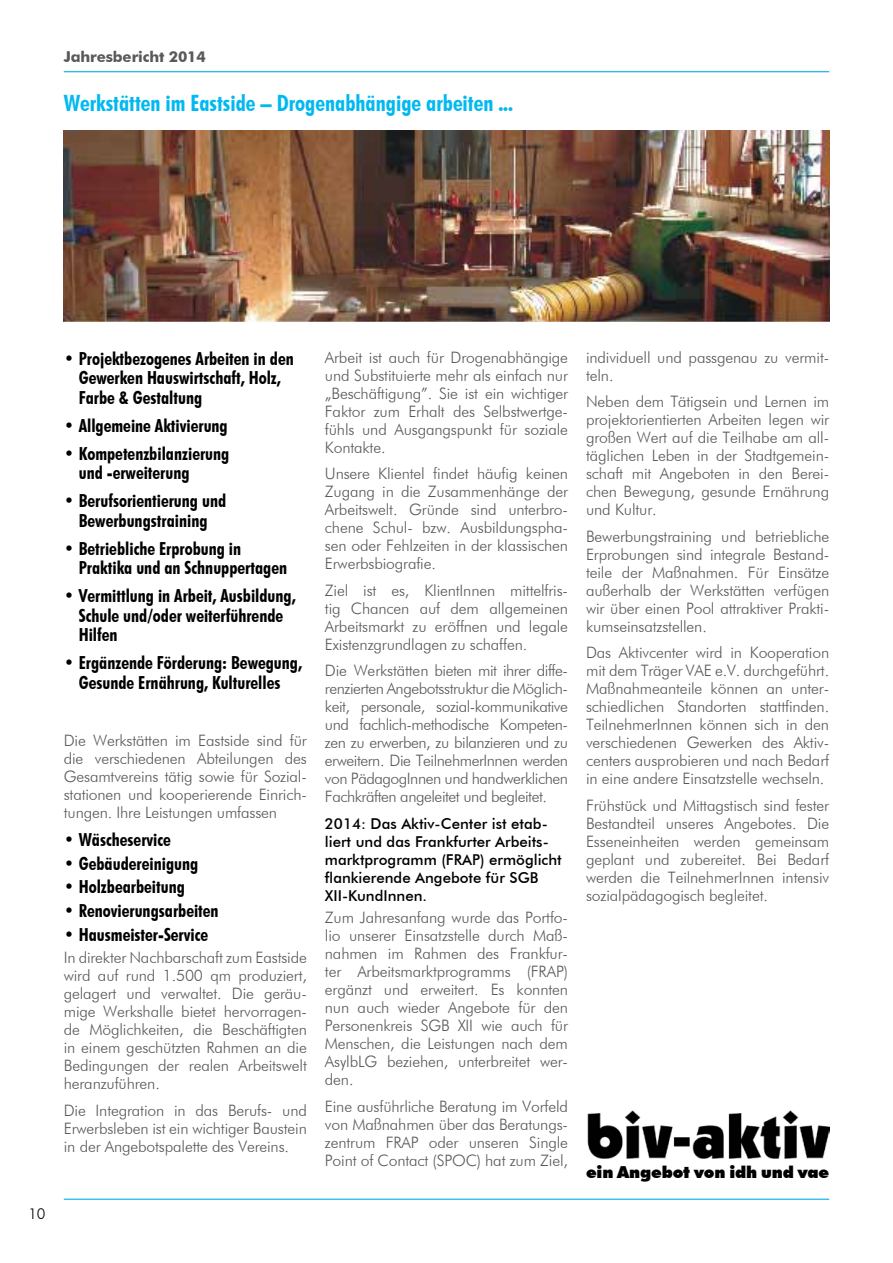
<style>
.page{position:relative;width:893px;height:1263px;background:#fff}
.page>*{position:absolute;margin:0;border:0;box-sizing:border-box;transform-origin:0 0}
.t1{font:700 condensed 22.5px "Futura BT";color:#00b9f1}
.t2{font:700 condensed 18px/19.5px "Futura BT";color:#000}
.t3{font:900 16.5px "Futura BT";letter-spacing:-.01em;color:#000}
.t4{font:300 15.75px/18px "Futura BT";letter-spacing:-.01em;color:#58595b;text-align:justify}
.t5{font:500 15px/18px "Futura BT";color:#000}
.t6{font:700 15px "Futura BT";letter-spacing:-.01em;color:#58595b}
.t7{font:300 15px "Futura BT";color:#000}
.s1{font-weight:500;font-stretch:normal}
</style>
<div class="page">
<hr style="left:64px;top:71px;width:765px;height:1px;background:#00aeef">
<hr style="left:64px;top:1198px;width:765px;height:2px;background:#00aeef">
<img style="left:64px;top:130px;width:765px;height:191px">
<img style="left:587px;top:1110px;width:242px;height:49px">
<p class="t6" style="left:64px;top:48px;width:144px">Jahresbericht 2014</p>
<h1 class="t1" style="left:64px;top:89px;width:451px">Werkstätten im Eastside – Drogenabhängige arbeiten ...</h1>
<p class="t7" style="left:28px;top:1205px;width:19px">10</p>
<p class="t2" style="left:79px;top:348px;width:216px;text-indent:-15px"><span class="s1">•</span> Projektbezogenes Arbeiten in den<br>Gewerken Hauswirtschaft, Holz,<br>Farbe &amp; Gestaltung</p>
<p class="t2" style="left:64px;top:415px;width:166px"><span class="s1">•</span> Allgemeine Aktivierung</p>
<p class="t2" style="left:79px;top:443px;width:152px;text-indent:-15px"><span class="s1">•</span> Kompetenzbilanzierung und -erweiterung</p>
<p class="t2" style="left:64px;top:491px;width:164px;text-align:center"><span class="s1">•</span> Berufsorientierung und<br>Bewerbungstraining</p>
<p class="t2" style="left:79px;top:538px;width:210px;text-indent:-15px"><span class="s1">•</span> Betriebliche Erprobung in<br>Praktika und an Schnuppertagen</p>
<p class="t2" style="left:79px;top:586px;width:218px;text-indent:-15px"><span class="s1">•</span> Vermittlung in Arbeit, Ausbildung,<br>Schule und/oder weiterführende<br>Hilfen</p>
<p class="t2" style="left:64px;top:653px;width:240px;text-align:center"><span class="s1">•</span> Ergänzende Förderung: Bewegung,<br>Gesunde Ernährung, Kulturelles</p>
<p class="t4" style="left:64px;top:731px;width:245px">Die Werkstätten im Eastside sind für die verschiedenen Abteilungen des Gesamtvereins tätig sowie für Sozial&shy;stationen und kooperierende Einrich&shy;tungen. Ihre Leistungen umfassen</p>
<p class="t2" style="left:64px;top:829px;width:109px"><span class="s1">•</span> Wäscheservice</p>
<p class="t2" style="left:64px;top:853px;width:136px"><span class="s1">•</span> Gebäudereinigung</p>
<p class="t2" style="left:64px;top:877px;width:123px"><span class="s1">•</span> Holzbearbeitung</p>
<p class="t2" style="left:64px;top:901px;width:156px"><span class="s1">•</span> Renovierungsarbeiten</p>
<p class="t2" style="left:64px;top:924px;width:146px"><span class="s1">•</span> Hausmeister-Service</p>
<p class="t4" style="left:64px;top:948px;width:245px">In direkter Nachbarschaft zum Eastside wird auf rund 1.500 qm produziert, gelagert und verwaltet. Die geräu&shy;mige Werkshalle bietet hervorragen&shy;de Möglichkeiten, die Beschäftigten in einem geschützten Rahmen an die Bedingungen der realen Arbeitswelt heranzuführen.</p>
<p class="t4" style="left:64px;top:1101px;width:245px">Die Integration in das Berufs- und Erwerbsleben ist ein wichtiger Baustein in der Angebotspalette des Vereins.</p>
<p class="t4" style="left:325px;top:348px;width:245px">Arbeit ist auch für Drogenabhängige und Substituierte mehr als einfach nur „Beschäftigung”. Sie ist ein wichtiger Faktor zum Erhalt des Selbstwertge&shy;fühls und Ausgangspunkt für soziale Kontakte.</p>
<p class="t4" style="left:325px;top:465px;width:245px">Unsere Klientel findet häufig keinen Zugang in die Zusammenhänge der Arbeitswelt. Gründe sind unterbro&shy;chene Schul- bzw. Ausbildungspha&shy;sen oder Fehlzeiten in der klassischen Erwerbsbiografie.</p>
<p class="t4" style="left:325px;top:581px;width:245px">Ziel ist es, KlientInnen mittelfris&shy;tig Chancen auf dem allgemeinen Arbeitsmarkt zu eröffnen und legale Existenzgrundlagen zu schaffen.</p>
<p class="t4" style="left:325px;top:662px;width:245px">Die Werkstätten bieten mit ihrer diffe&shy;renzierten Angebotsstruktur die Möglich&shy;keit, personale, sozial-kommunikative und fachlich-methodische Kompeten&shy;zen zu erwerben, zu bilanzieren und zu erweitern. Die TeilnehmerInnen werden von PädagogInnen und handwerklichen Fachkräften angeleitet und begleitet.</p>
<p class="t5" style="left:325px;top:814px;width:238px">2014: Das Aktiv-Center ist etab&shy;liert und das Frankfurter Arbeits&shy;marktprogramm (FRAP) ermöglicht flankierende Angebote für SGB<br>XII-KundInnen.</p>
<p class="t4" style="left:325px;top:908px;width:245px">Zum Jahresanfang wurde das Portfo&shy;lio unserer Einsatzstelle durch Maß&shy;nahmen im Rahmen des Frankfur&shy;ter Arbeitsmarktprogramms (FRAP) ergänzt und erweitert. Es konnten nun auch wieder Angebote für den Personenkreis SGB XII wie auch für Menschen, die Leistungen nach dem AsylbLG beziehen, unterbreitet wer&shy;den.</p>
<p class="t4" style="left:325px;top:1097px;width:245px">Eine ausführliche Beratung im Vorfeld von Maßnahmen über das Beratungs&shy;zentrum FRAP oder unseren Single Point of Contact (SPOC) hat zum Ziel,</p>
<p class="t4" style="left:586px;top:348px;width:245px">individuell und passgenau zu vermit&shy;teln.</p>
<p class="t4" style="left:586px;top:393px;width:245px">Neben dem Tätigsein und Lernen im projektorientierten Arbeiten legen wir großen Wert auf die Teilhabe am all&shy;täglichen Leben in der Stadtgemein&shy;schaft mit Angeboten in den Berei&shy;chen Bewegung, gesunde Ernährung und Kultur.</p>
<p class="t4" style="left:586px;top:527px;width:245px">Bewerbungstraining und betriebliche Erprobungen sind integrale Bestand&shy;teile der Maßnahmen. Für Einsätze außerhalb der Werkstätten verfügen wir über einen Pool attraktiver Prakti&shy;kumseinsatzstellen.</p>
<p class="t4" style="left:586px;top:644px;width:245px">Das Aktivcenter wird in Kooperation mit dem Träger VAE e.V. durchgeführt.<br>Maßnahmeanteile können an unter&shy;schiedlichen Standorten stattfinden.<br>TeilnehmerInnen können sich in den verschiedenen Gewerken des Aktiv&shy;centers ausprobieren und nach Bedarf in eine andere Einsatzstelle wechseln.</p>
<p class="t4" style="left:586px;top:796px;width:245px">Frühstück und Mittagstisch sind fester Bestandteil unseres Angebotes. Die Esseneinheiten werden gemeinsam geplant und zubereitet. Bei Bedarf werden die TeilnehmerInnen intensiv sozialpädagogisch begleitet.</p>
<p class="t3" style="left:586px;top:1162px;width:245px">ein Angebot von idh und vae</p>
</div>
